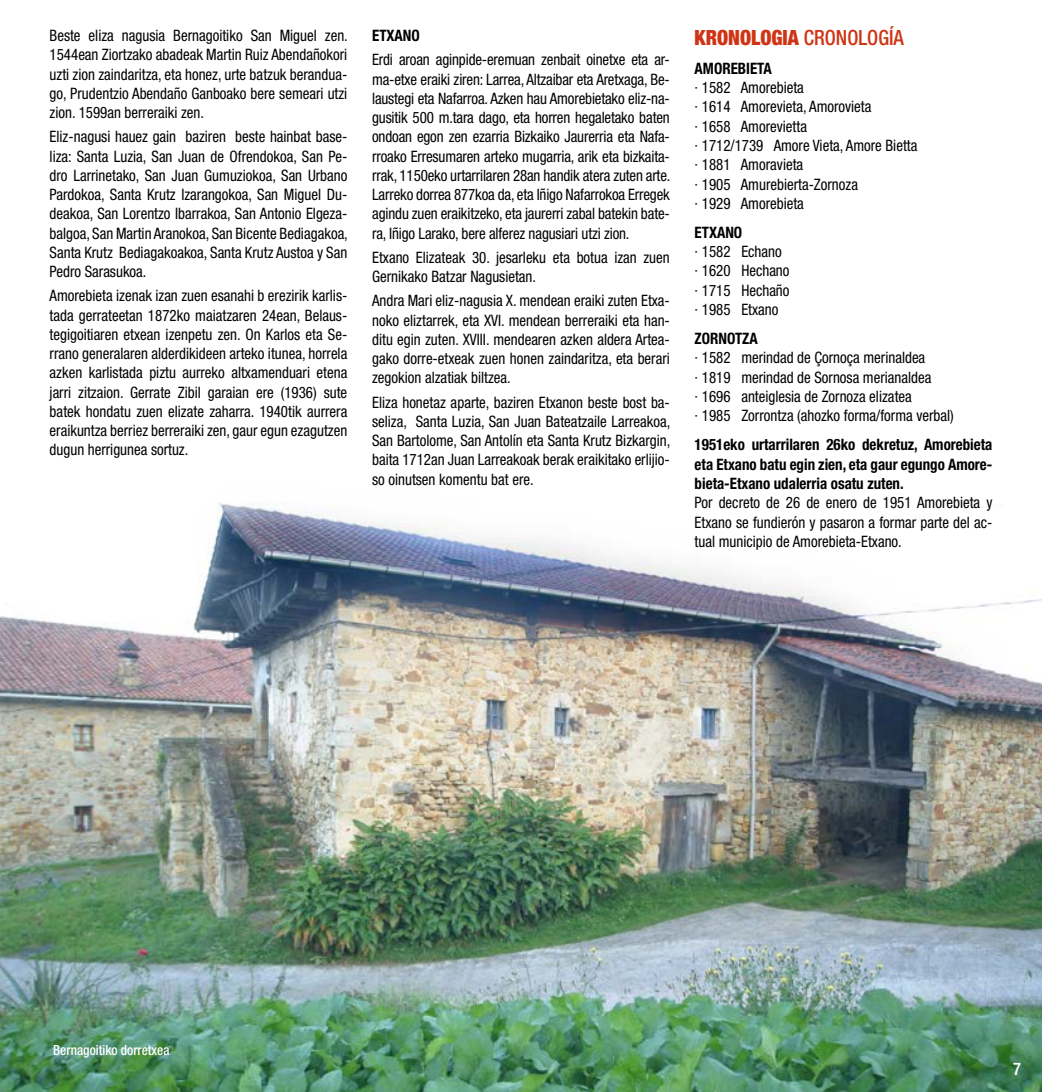
<style>
.page{position:relative;width:1042px;height:1092px;background:#fff}
.page>*{position:absolute;margin:0;border:0;box-sizing:border-box;transform-origin:0 0}
.t1{font:900 condensed 21px "Helvetica Neue LT Std";color:#cf3415;scale:.95 1}
.t2{font:500 condensed 17.5px "Helvetica Neue LT Std";color:#fff;scale:.95 1}
.t3{font:condensed 15.75px/19.2px "Helvetica Neue LT Std";color:#000;text-align:justify;scale:.95 1}
.t4{font:700 condensed 15.75px/19.2px "Helvetica Neue LT Std";color:#000;text-align:justify;scale:.95 1}
.t5{font:500 condensed 14px "Helvetica Neue LT Std";color:#fff;scale:.95 1}
.s1{font-weight:500}
</style>
<div class="page">
<img style="left:0;top:502px;width:1042px;height:589px">
<p class="t3" style="left:50px;top:26px;width:315px">Beste eliza nagusia Bernagoitiko San Miguel zen.<br>1544ean Ziortzako abadeak Martin Ruiz Abendañokori uzti zion zaindaritza, eta honez, urte batzuk berandua&shy;go, Prudentzio Abendaño Ganboako bere semeari utzi zion. 1599an berreraiki zen.</p>
<p class="t3" style="left:50px;top:127px;width:315px">Eliz-nagusi hauez gain baziren beste hainbat base&shy;liza: Santa Luzia, San Juan de Ofrendokoa, San Pe&shy;dro Larrinetako, San Juan Gumuziokoa, San Urbano Pardokoa, Santa Krutz Izarangokoa, San Miguel Du&shy;deakoa, San Lorentzo Ibarrakoa, San Antonio Elgeza&shy;balgoa, San Martin Aranokoa, San Bicente Bediagakoa, Santa Krutz Bediagakoakoa, Santa Krutz Austoa y San Pedro Sarasukoa.</p>
<p class="t3" style="left:50px;top:286px;width:315px">Amorebieta izenak izan zuen esanahi b erezirik karlis&shy;tada gerrateetan 1872ko maiatzaren 24ean, Belaus&shy;tegigoitiaren etxean izenpetu zen. On Karlos eta Se&shy;rrano generalaren alderdikideen arteko itunea, horrela azken karlistada piztu aurreko altxamenduari etena jarri zitzaion. Gerrate Zibil garaian ere (1936) sute batek hondatu zuen elizate zaharra. 1940tik aurrera eraikuntza berriez berreraiki zen, gaur egun ezagutzen dugun herrigunea sortuz.</p>
<p class="t4" style="left:372px;top:26px;width:52px">ETXANO</p>
<p class="t3" style="left:372px;top:50px;width:315px">Erdi aroan aginpide-eremuan zenbait oinetxe eta ar&shy;ma-etxe eraiki ziren: Larrea, Altzaibar eta Aretxaga, Be&shy;laustegi eta Nafarroa. Azken hau Amorebietako eliz-na&shy;gusitik 500 m.tara dago, eta horren hegaletako baten ondoan egon zen ezarria Bizkaiko Jaurerria eta Nafa&shy;rroako Erresumaren arteko mugarria, arik eta bizkaita&shy;rrak, 1150eko urtarrilaren 28an handik atera zuten arte.<br>Larreko dorrea 877koa da, eta Iñigo Nafarrokoa Erregek agindu zuen eraikitzeko, eta jaurerri zabal batekin bate&shy;ra, Iñigo Larako, bere alferez nagusiari utzi zion.</p>
<p class="t3" style="left:372px;top:247px;width:315px">Etxano Elizateak 30. jesarleku eta botua izan zuen<br>Gernikako Batzar Nagusietan.</p>
<p class="t3" style="left:372px;top:291px;width:315px">Andra Mari eliz-nagusia X. mendean eraiki zuten Etxa&shy;noko eliztarrek, eta XVI. mendean berreraiki eta han&shy;ditu egin zuten. XVIII. mendearen azken aldera Artea&shy;gako dorre-etxeak zuen honen zaindaritza, eta berari zegokion alzatiak biltzea.</p>
<p class="t3" style="left:372px;top:392px;width:315px">Eliza honetaz aparte, baziren Etxanon beste bost ba&shy;seliza, Santa Luzia, San Juan Bateatzaile Larreakoa, San Bartolome, San Antolín eta Santa Krutz Bizkargin, baita 1712an Juan Larreakoak berak eraikitako erlijio&shy;so oinutsen komentu bat ere.</p>
<h1 class="t1" style="left:694px;top:24px;width:222px">KRONOLOGIA <span class="s1">CRONOLOGÍA</span></h1>
<p class="t4" style="left:694px;top:58px;width:83px">AMOREBIETA</p>
<p class="t3" style="left:694px;top:78px;width:236px;text-align:left">· 1582 Amorebieta<br>· 1614 Amorevieta, Amorovieta<br>· 1658 Amorevietta<br>· 1712/1739 Amore Vieta, Amore Bietta · 1881 Amoravieta<br>· 1905 Amurebierta-Zornoza<br>· 1929 Amorebieta</p>
<p class="t4" style="left:694px;top:222px;width:52px">ETXANO</p>
<p class="t3" style="left:694px;top:242px;width:101px;text-align:left">· 1582 Echano<br>· 1620 Hechano · 1715 Hechaño · 1985 Etxano</p>
<p class="t4" style="left:694px;top:329px;width:68px">ZORNOTZA</p>
<p class="t3" style="left:694px;top:348px;width:274px;text-align:left">· 1582 merindad de Çornoça merinaldea<br>· 1819 merindad de Sornosa merianaldea<br>· 1696 anteiglesia de Zornoza elizatea<br>· 1985 Zorrontza (ahozko forma/forma verbal)</p>
<p class="t4" style="left:694px;top:435px;width:315px">1951eko urtarrilaren 26ko dekretuz, Amorebieta eta Etxano batu egin zien, eta gaur egungo Amore&shy;bieta-Etxano udalerria osatu zuten.</p>
<p class="t3" style="left:694px;top:493px;width:315px">Por decreto de 26 de enero de 1951 Amorebieta y Etxano se fundierón y pasaron a formar parte del ac&shy;tual municipio de Amorebieta-Etxano.</p>
<p class="t5" style="left:53px;top:1042px;width:124px">Bernagoitiko dorretxea</p>
<p class="t2" style="left:1013px;top:1058px;width:10px">7</p>
</div>
